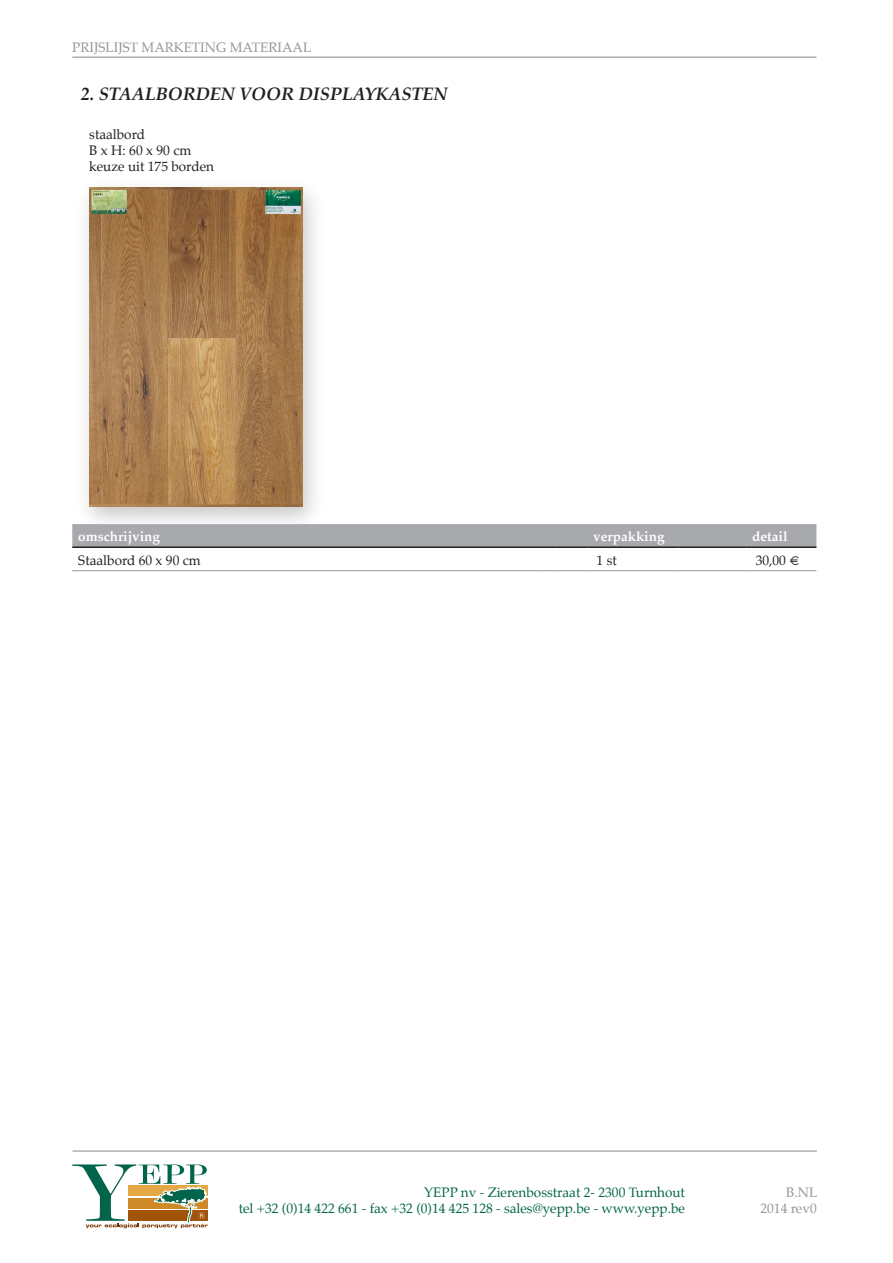
<style>
.page{position:relative;width:893px;height:1263px;background:#fff}
.page>*{position:absolute;margin:0;border:0;box-sizing:border-box;transform-origin:0 0}
.t1{font:italic 700 18px "Palatino";color:#231f20}
.t2{font:13.5px/16.2px "Palatino";color:#02644b;text-align:right}
.t3{font:13.5px/16.2px "Palatino";color:#231f20}
.t4{font:13.5px/16.2px "Palatino";color:#939598;text-align:right}
.t5{font:700 13.5px "Palatino";color:#fff}
</style>
<div class="page">
<hr style="left:72px;top:57px;width:744px;height:1px;background:#939598">
<svg style="left:72px;top:1164px;width:136px;height:64px"></svg>
<hr style="left:73px;top:1150px;width:744px;height:1px;background:#939598">
<div style="left:75px;top:177px;width:251px;height:356px;background:#231f20;opacity:.25"></div>
<img style="left:89px;top:187px;width:213px;height:319px">
<svg style="left:72px;top:524px;width:744px;height:24px;background:#a2a3a7"></svg>
<hr style="left:587px;top:546px;width:91px;height:2px;background:#231f20">
<hr style="left:678px;top:546px;width:68px;height:2px;background:#231f20">
<hr style="left:746px;top:546px;width:70px;height:2px;background:#231f20">
<hr style="left:72px;top:570px;width:467px;height:1px;background:#939598">
<svg style="left:539px;top:570px;width:48px;height:1px"></svg>
<hr style="left:587px;top:570px;width:91px;height:1px;background:#939598">
<hr style="left:678px;top:570px;width:68px;height:1px;background:#939598">
<hr style="left:746px;top:570px;width:70px;height:1px;background:#939598">
<p class="t4" style="left:72px;top:40px;width:189px">PRIJSLIJST Marketing materi</p>
<p class="t4" style="left:282px;top:40px;width:26px">aal</p>
<h1 class="t1" style="left:81px;top:79px;width:368px">2. STAALBORDEN VOOR DISPLAYKASTEN</h1>
<p class="t3" style="left:89px;top:126px;width:126px">staalbord<br>B x H: 60 x 90 cm keuze uit 175 borden</p>
<p class="t5" style="left:78px;top:525px;width:83px">omschrijving</p>
<p class="t5" style="left:593px;top:525px;width:73px">verpakking</p>
<p class="t5" style="left:752px;top:525px;width:37px">detail</p>
<p class="t3" style="left:78px;top:552px;width:124px">Staalbord 60 x 90 cm</p>
<p class="t3" style="left:597px;top:552px;width:22px">1 st</p>
<p class="t3" style="left:756px;top:552px;width:45px">30,00 €</p>
<p class="t2" style="left:239px;top:1184px;width:448px">YEPP nv - Zierenbosstraat 2- 2300 Turnhout<br>tel +32 (0)14 422 661 - fax +32 (0)14 425 128 - sales@yepp.be - www.yepp.be</p>
<p class="t4" style="left:760px;top:1184px;width:58px">B.NL<br>2014 rev0</p>
</div>
